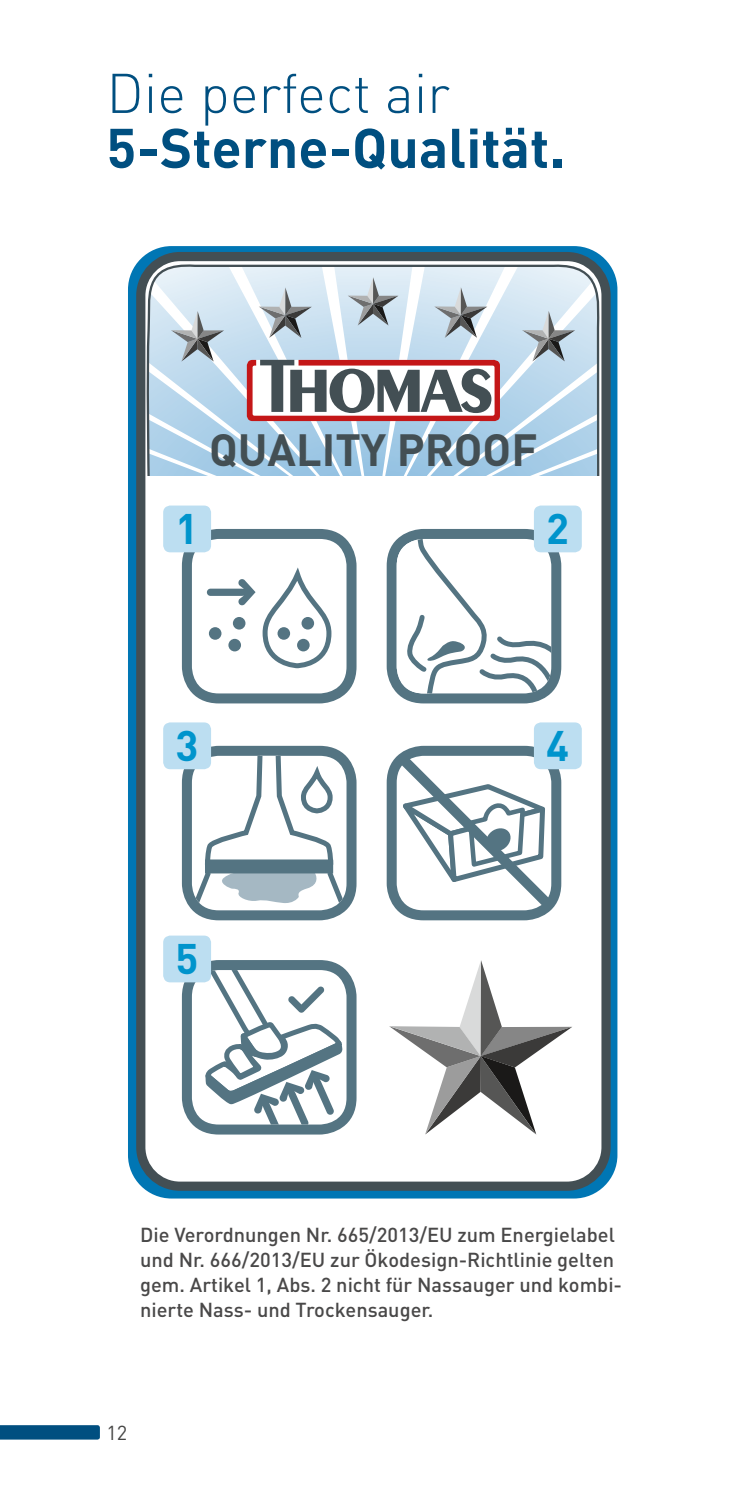
<style>
.page{position:relative;width:745px;height:1489px;background:#fff}
.page>*{position:absolute;margin:0;border:0;box-sizing:border-box;transform-origin:0 0}
.t1{font:700 55px "DIN Pro";color:#004f80}
.t2{font:300 55px "DIN Pro";color:#004f80}
.t3{font:700 44.5px "DIN";color:#434f54}
.t4{font:700 42.25px "DIN Pro";color:#0094cc}
.t5{font:500 20px/25px "DIN Pro";color:#494848}
.t6{font:20px "DIN Pro";color:#464645}
</style>
<div class="page">
<div style="left:128px;top:246px;width:489px;height:952px;background:#0076b4;border-radius:43px"></div>
<div style="left:141px;top:256px;width:464px;height:930px;background:#fff;border-radius:39px"></div>
<div style="left:136px;top:252px;width:474px;height:938px;border:9px solid #434f54;border-radius:39px"></div>
<svg style="left:141px;top:261px;width:465px;height:228px"></svg>
<svg style="left:143px;top:266px;width:460px;height:231px"></svg>
<svg style="left:387px;top:745px;width:175px;height:174px"></svg>
<svg style="left:389px;top:960px;width:183px;height:174px"></svg>
<div style="left:182px;top:529px;width:174px;height:174px;background:#547482;border-radius:37px"></div>
<div style="left:192px;top:539px;width:154px;height:154px;background:#fff;border-radius:27px"></div>
<svg style="left:207px;top:567px;width:125px;height:102px"></svg>
<div style="left:182px;top:745px;width:174px;height:175px;background:#547482;border-radius:37px"></div>
<svg style="left:192px;top:755px;width:154px;height:155px"></svg>
<div style="left:301px;top:770px;width:31px;height:43px;border:5px solid #547482;border-radius:13px"></div>
<div style="left:182px;top:960px;width:174px;height:174px;background:#547482;border-radius:37px"></div>
<svg style="left:192px;top:970px;width:152px;height:154px"></svg>
<svg style="left:0;top:1425px;width:100px;height:14px"></svg>
<div style="left:147px;top:476px;width:452px;height:20px;background:#fff"></div>
<div style="left:163px;top:505px;width:48px;height:47px;background:#bcdef1;border-radius:7px"></div>
<div style="left:163px;top:722px;width:48px;height:47px;background:#bcdef1;border-radius:7px"></div>
<div style="left:163px;top:935px;width:48px;height:47px;background:#bcdef1;border-radius:7px"></div>
<div style="left:533px;top:722px;width:48px;height:47px;background:#bcdef1;border-radius:7px"></div>
<div style="left:386px;top:529px;width:175px;height:174px;background:#547482;border-radius:37px"></div>
<svg style="left:396px;top:539px;width:155px;height:154px;background:#e9edee"></svg>
<div style="left:533px;top:505px;width:48px;height:47px;background:#bcdef1;border-radius:7px"></div>
<h1 class="t2" style="left:106px;top:51px;width:344px">Die perfect air</h1>
<h1 class="t1" style="left:106px;top:111px;width:460px">5-Sterne-Qualität.</h1>
<h3 class="t4" style="left:175px;top:499px;width:24px">1</h3>
<h2 class="t3" style="left:209px;top:420px;width:330px">QUALITY PROOF</h2>
<h3 class="t4" style="left:545px;top:499px;width:24px">2</h3>
<h3 class="t4" style="left:175px;top:716px;width:24px">3</h3>
<h3 class="t4" style="left:175px;top:929px;width:24px">5</h3>
<h3 class="t4" style="left:545px;top:716px;width:24px">4</h3>
<p class="t5" style="left:140px;top:1221px;width:483px">Die Verordnungen Nr. 665/2013/EU zum Energielabel und Nr. 666/2013/EU zur Ökodesign-Richtlinie gelten gem. Artikel 1, Abs. 2 nicht für Nassauger und kombi&shy;nierte Nass- und Trockensauger.</p>
<p class="t6" style="left:106px;top:1419px;width:22px">12</p>
</div>
